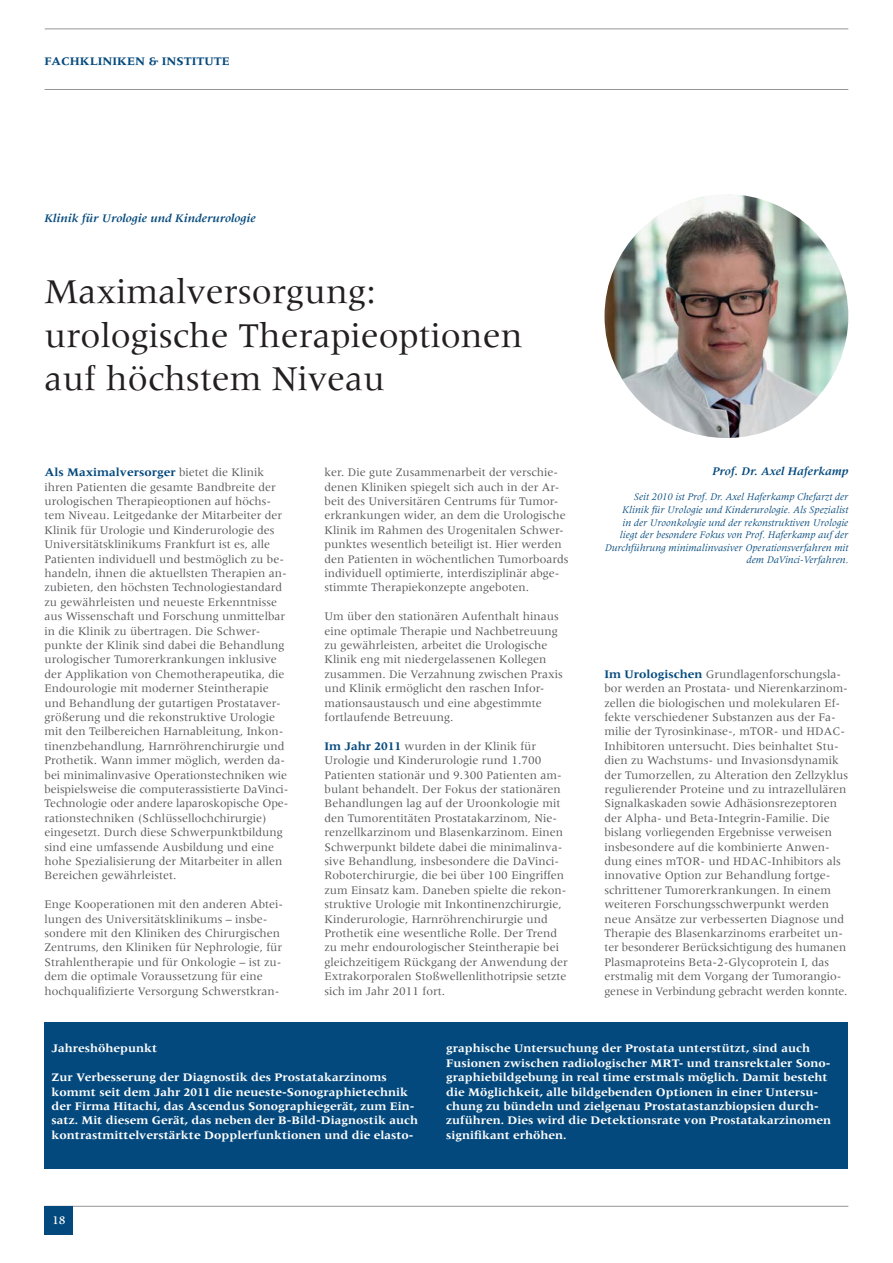
<style>
.page{position:relative;width:893px;height:1263px;background:#fff}
.page>*{position:absolute;margin:0;border:0;box-sizing:border-box;transform-origin:0 0}
.t1{font:36px/43.2px "Meridien LT Std";color:#231f20}
.t2{font:12px/14.4px "Meridien LT Std";color:#58595b}
.t3{font:700 12px/14.4px "Meridien LT Std";color:#fff}
.t4{font:italic 700 12px "Meridien LT Std";color:#04497d}
.t5{font:700 12px "Meridien LT Std";color:#04497d}
.t6{font:500 12px "Meridien LT Std";color:#fff}
.t7{font:italic 10.5px/12.6px "Meridien LT Std";color:#04497d;text-align:right}
.s1{font-weight:700;color:#04497d}
</style>
<div class="page">
<hr style="left:45px;top:89px;width:803px;height:1px;background:#939598">
<hr style="left:45px;top:1206px;width:803px;height:1px;background:#939598">
<hr style="left:45px;top:29px;width:803px;height:1px;background:#939598">
<div style="left:45px;top:1206px;width:28px;height:29px;background:#04497d"></div>
<div style="left:45px;top:1022px;width:803px;height:147px;background:#04497d"></div>
<img style="left:604px;top:194px;width:244px;height:244px;border-radius:50%">
<p class="t5" style="left:45px;top:56px;width:187px">FACHKLINIKEN &amp; INSTITUTE</p>
<p class="t4" style="left:45px;top:213px;width:213px">Klinik für Urologie und Kinderurologie</p>
<h1 class="t1" style="left:45px;top:273px;width:480px">Maximalversorgung: urologische Therapieoptionen auf höchstem Niveau</h1>
<p class="t2" style="left:45px;top:466px;width:245px"><span class="s1">Als Maximalversorger</span> bietet die Klinik ihren Patienten die gesamte Bandbreite der urologischen Therapieoptionen auf höchs&shy;tem Niveau. Leitgedanke der Mitarbeiter der Klinik für Urologie und Kinderurologie des Universitätsklinikums Frankfurt ist es, alle Patienten individuell und bestmöglich zu be&shy;handeln, ihnen die aktuellsten Therapien an&shy;zubieten, den höchsten Technologiestandard zu gewährleisten und neueste Erkenntnisse aus Wissenschaft und Forschung unmittelbar in die Klinik zu übertragen. Die Schwer&shy;punkte der Klinik sind dabei die Behandlung urologischer Tumorerkrankungen inklusive der Applikation von Chemotherapeutika, die Endourologie mit moderner Steintherapie und Behandlung der gutartigen Prostataver&shy;größerung und die rekonstruktive Urologie mit den Teilbereichen Harnableitung, Inkon&shy;tinenzbehandlung, Harnröhrenchirurgie und Prothetik. Wann immer möglich, werden da&shy;bei minimalinvasive Operationstechniken wie beispielsweise die computerassistierte DaVinci-Technologie oder andere laparoskopische Ope&shy;rationstechniken (Schlüssellochchirurgie) eingesetzt. Durch diese Schwerpunktbildung sind eine umfassende Ausbildung und eine hohe Spezialisierung der Mitarbeiter in allen Bereichen gewährleistet.</p>
<p class="t2" style="left:45px;top:898px;width:240px">Enge Kooperationen mit den anderen Abtei&shy;lungen des Universitätsklinikums – insbe&shy;sondere mit den Kliniken des Chirurgischen Zentrums, den Kliniken für Nephrologie, für Strahlentherapie und für Onkologie – ist zu&shy;dem die optimale Voraussetzung für eine hochqualifizierte Versorgung Schwerstkran-</p>
<p class="t2" style="left:325px;top:466px;width:245px">ker. Die gute Zusammenarbeit der verschie&shy;denen Kliniken spiegelt sich auch in der Ar&shy;beit des Universitären Centrums für Tumor&shy;erkrankungen wider, an dem die Urologische Klinik im Rahmen des Urogenitalen Schwer&shy;punktes wesentlich beteiligt ist. Hier werden den Patienten in wöchentlichen Tumorboards individuell optimierte, interdisziplinär abge&shy;stimmte Therapiekonzepte angeboten.</p>
<p class="t2" style="left:325px;top:610px;width:240px">Um über den stationären Aufenthalt hinaus eine optimale Therapie und Nachbetreuung zu gewährleisten, arbeitet die Urologische Klinik eng mit niedergelassenen Kollegen zusammen. Die Verzahnung zwischen Praxis und Klinik ermöglicht den raschen Infor&shy;mationsaustausch und eine abgestimmte fortlaufende Betreuung.</p>
<p class="t2" style="left:325px;top:740px;width:245px"><span class="s1">Im Jahr 2011</span> wurden in der Klinik für Urologie und Kinderurologie rund 1.700<br>Patienten stationär und 9.300 Patienten am&shy;bulant behandelt. Der Fokus der stationären Behandlungen lag auf der Uroonkologie mit den Tumorentitäten Prostatakarzinom, Nie&shy;renzellkarzinom und Blasenkarzinom. Einen Schwerpunkt bildete dabei die minimalinva&shy;sive Behandlung, insbesondere die DaVinci-Roboterchirurgie, die bei über 100 Eingriffen zum Einsatz kam. Daneben spielte die rekon&shy;struktive Urologie mit Inkontinenzchirurgie, Kinderurologie, Harnröhrenchirurgie und Prothetik eine wesentliche Rolle. Der Trend zu mehr endourologischer Steintherapie bei gleichzeitigem Rückgang der Anwendung der Extrakorporalen Stoßwellenlithotripsie setzte sich im Jahr 2011 fort.</p>
<p class="t4" style="left:712px;top:467px;width:138px">Prof. Dr. Axel Haferkamp</p>
<p class="t7" style="left:605px;top:492px;width:245px">Seit 2010 ist Prof. Dr. Axel Haferkamp Chefarzt der Klinik für Urologie und Kinderurologie. Als Spezialist<br>in der Uroonkologie und der rekonstruktiven Urologie liegt der besondere Fokus von Prof. Haferkamp auf der Durchführung minimalinvasiver Operationsverfahren mit dem DaVinci-Verfahren.</p>
<p class="t2" style="left:604px;top:668px;width:245px"><span class="s1">Im Urologischen</span> Grundlagenforschungsla&shy;bor werden an Prostata- und Nierenkarzinom&shy;zellen die biologischen und molekularen Ef&shy;fekte verschiedener Substanzen aus der Fa&shy;milie der Tyrosinkinase-, mTOR- und HDAC-Inhibitoren untersucht. Dies beinhaltet Stu&shy;dien zu Wachstums- und Invasionsdynamik der Tumorzellen, zu Alteration den Zellzyklus regulierender Proteine und zu intrazellulären Signalkaskaden sowie Adhäsionsrezeptoren der Alpha- und Beta-Integrin-Familie. Die bislang vorliegenden Ergebnisse verweisen insbesondere auf die kombinierte Anwen&shy;dung eines mTOR- und HDAC-Inhibitors als innovative Option zur Behandlung fortge&shy;schrittener Tumorerkrankungen. In einem weiteren Forschungsschwerpunkt werden neue Ansätze zur verbesserten Diagnose und Therapie des Blasenkarzinoms erarbeitet un&shy;ter besonderer Berücksichtigung des humanen Plasmaproteins Beta-2-Glycoprotein I, das erstmalig mit dem Vorgang der Tumorangio&shy;genese in Verbindung gebracht werden konnte.</p>
<p class="t3" style="left:52px;top:1042px;width:107px">Jahreshöhepunkt</p>
<p class="t3" style="left:52px;top:1071px;width:368px">Zur Verbesserung der Diagnostik des Prostatakarzinoms kommt seit dem Jahr 2011 die neueste-Sonographietechnik der Firma Hitachi, das Ascendus Sonographiegerät, zum Ein&shy;satz. Mit diesem Gerät, das neben der B-Bild-Diagnostik auch kontrastmittelverstärkte Dopplerfunktionen und die elasto-</p>
<p class="t3" style="left:446px;top:1042px;width:387px">graphische Untersuchung der Prostata unterstützt, sind auch Fusionen zwischen radiologischer MRT- und transrektaler Sono&shy;graphiebildgebung in real time erstmals möglich. Damit besteht die Möglichkeit, alle bildgebenden Optionen in einer Untersu&shy;chung zu bündeln und zielgenau Prostatastanzbiopsien durch&shy;zuführen. Dies wird die Detektionsrate von Prostatakarzinomen signifikant erhöhen.</p>
<p class="t6" style="left:52px;top:1215px;width:15px">18</p>
</div>
